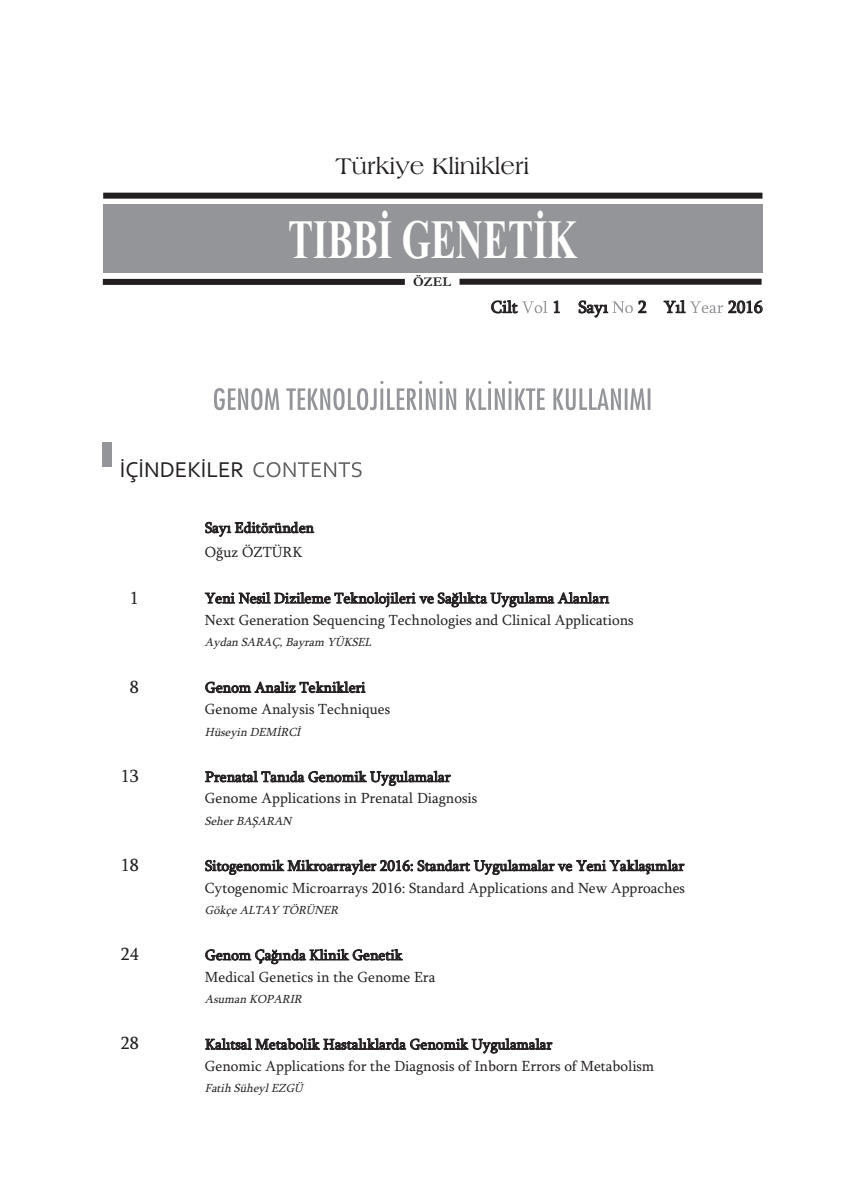
<style>
.page{position:relative;width:865px;height:1197px;background:#fff}
.page>*{position:absolute;margin:0;border:0;box-sizing:border-box;transform-origin:0 0}
.t1{font:700 55.35px "Times New Roman";color:#fff;scale:.68 1}
.t2{font:24px "Americana BT Roman";color:#231f20}
.t3{font:22.5px "Corbel";color:#231f20}
.t4{font:18px "Sylfaen";color:#231f20}
.t5{font:17.25px "Sylfaen";color:#231f20}
.t6{font:15px/21.8px "Sylfaen";color:#231f20}
.t7{font:700 13.5px "Garamond";color:#231f20}
.t8{font:italic 12px "Sylfaen";color:#231f20}
</style>
<div class="page">
<svg style="left:253px;top:462px;width:108px;height:15px"></svg>
<div style="left:103px;top:442px;width:9px;height:25px;background:#939598"></div>
<svg style="left:522px;top:301px;width:25px;height:12px"></svg>
<svg style="left:612px;top:301px;width:21px;height:12px"></svg>
<svg style="left:690px;top:301px;width:33px;height:12px"></svg>
<div style="left:103px;top:204px;width:659px;height:68px;background:#939598"></div>
<div style="left:103px;top:193px;width:659px;height:6px;background:#231f20"></div>
<div style="left:103px;top:279px;width:302px;height:6px;background:#231f20"></div>
<div style="left:459px;top:279px;width:302px;height:6px;background:#231f20"></div>
<svg style="left:214px;top:388px;width:169px;height:22px"></svg>
<h2 class="t2" style="left:335px;top:152px;width:195px">Türkiye Klinikleri</h2>
<h1 class="t1" style="left:288px;top:207px;width:426px">TIBBİ GENETİK</h1>
<p class="t7" style="left:413px;top:274px;width:39px">ÖZEL</p>
<h3 class="t3" style="left:120px;top:456px;width:126px">İÇİNDEKİLER</h3>
<p class="t6" style="left:205px;top:515px;width:111px;line-height:24.6px">Sayı Editöründen<br>Oğuz ÖZTÜRK</p>
<p class="t5" style="left:491px;top:296px;width:28px">Cilt</p>
<p class="t5" style="left:552px;top:296px;width:57px">1 Sayı</p>
<p class="t5" style="left:638px;top:296px;width:49px">2 Yıl</p>
<p class="t5" style="left:728px;top:296px;width:36px">2016</p>
<p class="t4" style="left:130px;top:586px;width:10px">1</p>
<p class="t6" style="left:205px;top:587px;width:430px">Yeni Nesil Dizileme Teknolojileri ve Sağlıkta Uygulama Alanları<br>Next Generation Sequencing Technologies and Clinical Applications</p>
<p class="t8" style="left:205px;top:635px;width:171px">Aydan SARAÇ, Bayram YÜKSEL</p>
<p class="t4" style="left:130px;top:676px;width:10px">8</p>
<p class="t6" style="left:205px;top:676px;width:187px">Genom Analiz Teknikleri<br>Genome Analysis Techniques</p>
<p class="t8" style="left:205px;top:724px;width:100px">Hüseyin DEMİRCİ</p>
<p class="t4" style="left:121px;top:765px;width:19px">13</p>
<p class="t6" style="left:205px;top:765px;width:274px">Prenatal Tanıda Genomik Uygulamalar<br>Genome Applications in Prenatal Diagnosis</p>
<p class="t8" style="left:205px;top:813px;width:91px">Seher BAŞARAN</p>
<p class="t4" style="left:121px;top:854px;width:19px">18</p>
<p class="t6" style="left:205px;top:854px;width:481px">Sitogenomik Mikroarrayler 2016: Standart Uygulamalar ve Yeni Yaklaşımlar<br>Cytogenomic Microarrays 2016: Standard Applications and New Approaches</p>
<p class="t8" style="left:205px;top:902px;width:138px">Gökçe ALTAY TÖRÜNER</p>
<p class="t4" style="left:121px;top:943px;width:19px">24</p>
<p class="t6" style="left:205px;top:943px;width:232px">Genom Çağında Klinik Genetik<br>Medical Genetics in the Genome Era</p>
<p class="t8" style="left:205px;top:991px;width:102px">Asuman KOPARIR</p>
<p class="t4" style="left:121px;top:1032px;width:19px">28</p>
<p class="t6" style="left:205px;top:1033px;width:451px">Kalıtsal Metabolik Hastalıklarda Genomik Uygulamalar<br>Genomic Applications for the Diagnosis of Inborn Errors of Metabolism</p>
<p class="t8" style="left:205px;top:1081px;width:103px">Fatih Süheyl EZGÜ</p>
</div>
